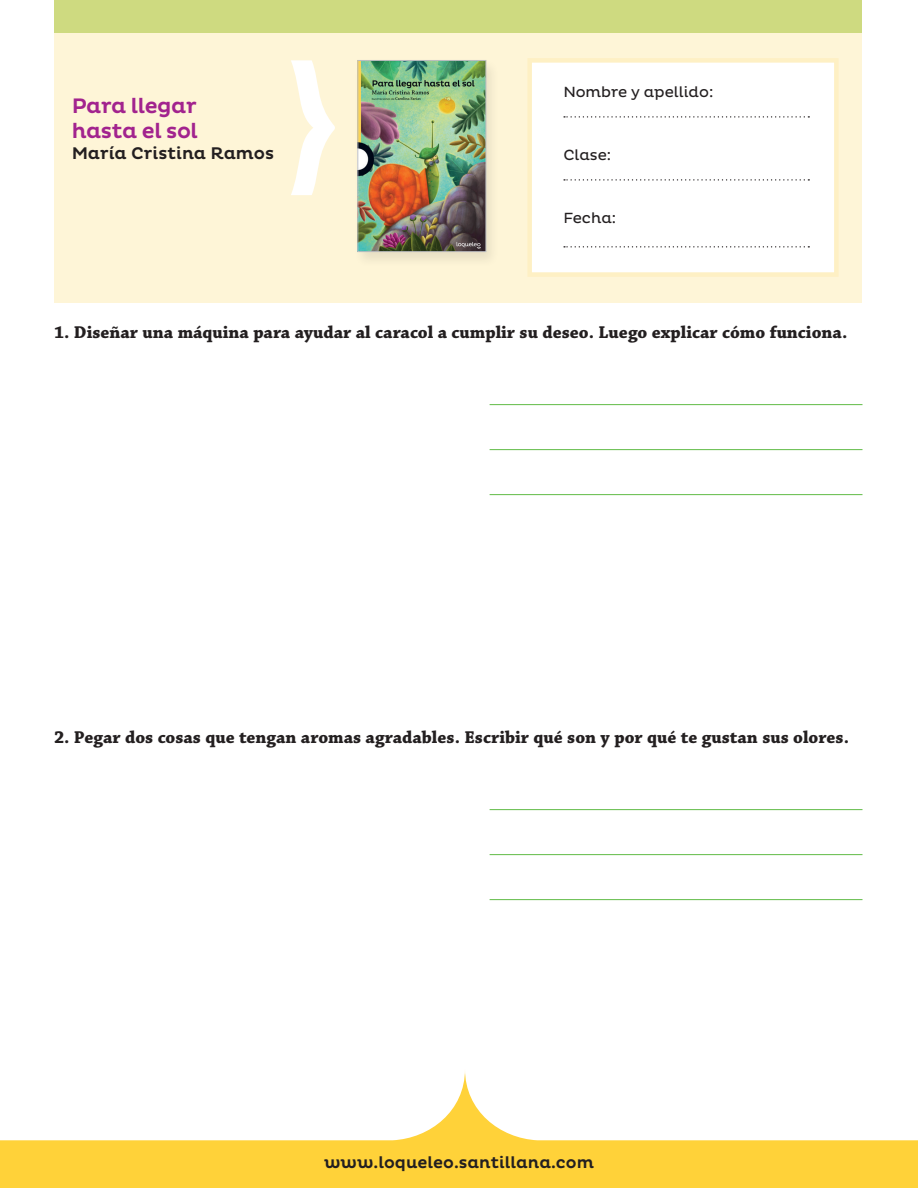
<style>
.page{position:relative;width:918px;height:1188px;background:#fff}
.page>*{position:absolute;margin:0;border:0;box-sizing:border-box;transform-origin:0 0}
.t1{font:500 21.3px/25.3px "Pluto";letter-spacing:-.02em;color:#a2238e}
.t2{font:700 18px "Chaparral Pro";color:#231f20}
.t3{font:500 17.25px "Pluto";color:#231f20}
.t4{font:500 16.5px "Pluto";color:#231f20}
.t5{font:15px "Pluto";color:#231f20}
</style>
<div class="page">
<hr style="left:490px;top:404px;width:372px;height:1px;background:#60bb46">
<hr style="left:490px;top:449px;width:372px;height:1px;background:#60bb46">
<hr style="left:490px;top:494px;width:372px;height:1px;background:#60bb46">
<hr style="left:490px;top:809px;width:372px;height:1px;background:#60bb46">
<hr style="left:490px;top:854px;width:372px;height:1px;background:#60bb46">
<hr style="left:490px;top:899px;width:372px;height:1px;background:#60bb46">
<div style="left:54px;top:0;width:808px;height:303px;background:#fef5d7"></div>
<div style="left:354px;top:58px;width:146px;height:210px;background:#231f20;opacity:.1"></div>
<img style="left:360px;top:62px;width:124px;height:188px">
<div style="left:358px;top:60px;width:128px;height:192px;border:1px solid #bcbdc0"></div>
<svg style="left:291px;top:60px;width:44px;height:135px"></svg>
<div style="left:530px;top:60px;width:306px;height:215px;background:#fff"></div>
<svg style="left:564px;top:116px;width:245px;height:2px"></svg>
<svg style="left:564px;top:179px;width:245px;height:2px"></svg>
<svg style="left:564px;top:246px;width:245px;height:2px"></svg>
<div style="left:527px;top:58px;width:312px;height:219px;border:4px solid #fef0c4"></div>
<div style="left:54px;top:0;width:808px;height:33px;background:#ceda80"></div>
<svg style="left:0;top:1072px;width:918px;height:116px"></svg>
<p class="t1" style="left:72px;top:93px;width:128px">Para llegar hasta el sol</p>
<p class="t3" style="left:72px;top:143px;width:204px">María Cristina Ramos</p>
<p class="t5" style="left:563px;top:83px;width:152px">Nombre y apellido:</p>
<p class="t5" style="left:563px;top:146px;width:49px">Clase:</p>
<p class="t5" style="left:563px;top:209px;width:54px">Fecha:</p>
<p class="t2" style="left:54px;top:321px;width:795px">1. Diseñar una máquina para ayudar al caracol a cumplir su deseo. Luego explicar cómo funciona.</p>
<p class="t2" style="left:54px;top:726px;width:797px">2. Pegar dos cosas que tengan aromas agradables. Escribir qué son y por qué te gustan sus olores.</p>
<p class="t4" style="left:324px;top:1153px;width:271px">www.loqueleo.santillana.com</p>
</div>
